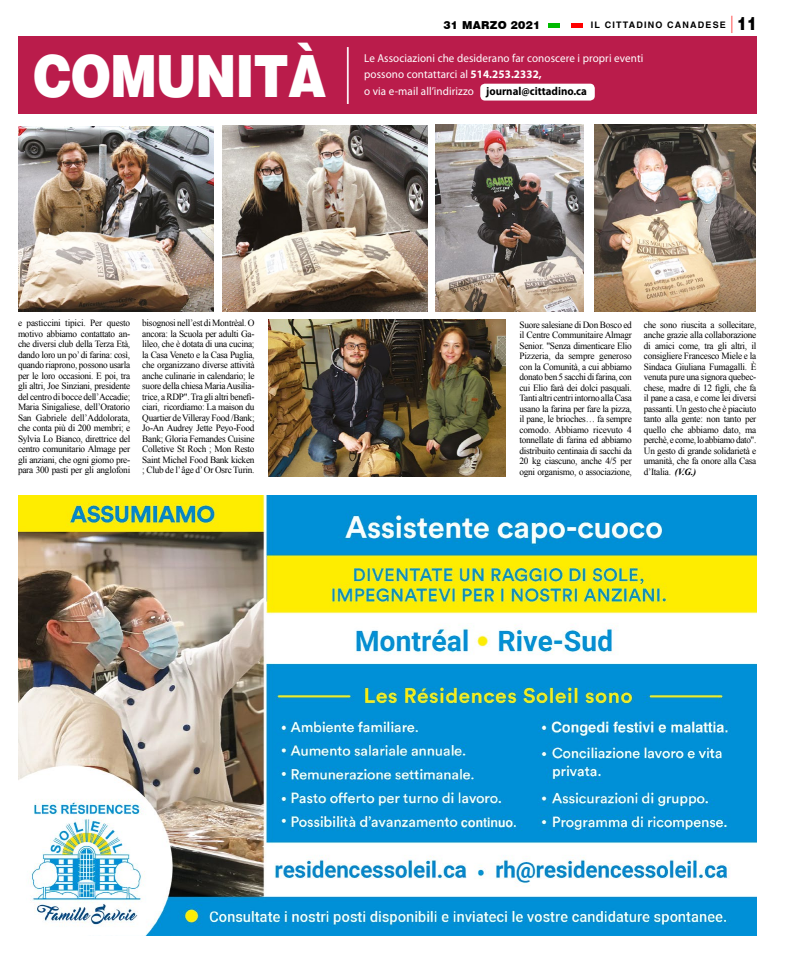
<style>
.page{position:relative;width:792px;height:972px;background:#fff}
.page>*{position:absolute;margin:0;border:0;box-sizing:border-box;transform-origin:0 0}
.t1{font:58.3px "Switzerland Black Plain";letter-spacing:-.02em;color:#fff;scale:.84 1}
.t2{font:11.5px/16.7px "Myriad Pro";letter-spacing:.01em;color:#fff;scale:.96 1}
.t3{font:900 11px "Swiss 721 BT";letter-spacing:.02em;color:#000}
.t4{font:9.5px/10.5px "Times New Roman";letter-spacing:-.03em;color:#000;text-align:justify}
.t5{font:700 9px "Switzerland";letter-spacing:.13em;color:#000}
.s1{font-family:"Swiss 721 BT";font-weight:400;font-stretch:condensed;font-size:17.3px;color:#f00}
.s2{font-family:"Switzerland Black Plain";font-weight:400;font-size:18px}
.s3{font-weight:700}
.s4{font-weight:700;color:#000}
.s5{font-weight:700;font-style:italic}
</style>
<div class="page">
<div style="left:549px;top:23px;width:11px;height:5px;background:#00ba00"></div>
<div style="left:572px;top:23px;width:11px;height:5px;background:#f00"></div>
<div style="left:18px;top:36px;width:739px;height:77px;background:#ba1c4b"></div>
<hr style="left:347px;top:47px;width:1px;height:57px;background:#fff">
<div style="left:480px;top:84px;width:115px;height:17px;background:#fff;border-radius:5px"></div>
<hr style="left:348px;top:47px;width:1px;height:57px;background:#fff">
<img style="left:18px;top:495px;width:738px;height:441px">
<img style="left:222px;top:126px;width:206px;height:185px">
<img style="left:595px;top:124px;width:161px;height:187px">
<img style="left:18px;top:126px;width:196px;height:185px">
<img style="left:269px;top:320px;width:236px;height:157px">
<img style="left:436px;top:125px;width:148px;height:186px">
<p class="t3" style="left:443px;top:19px;width:98px">31 MARZO 2021</p>
<p class="t5" style="left:591px;top:19px;width:168px">IL CITTADINO CANADESE <span class="s1">|</span> <span class="s2">11</span></p>
<h1 class="t1" style="left:33px;top:38px;width:350px">COMUNITÀ</h1>
<p class="t2" style="left:364px;top:49px;width:292px">Le Associazioni che desiderano far conoscere i propri eventi possono contattarci al <span class="s3">514.253.2332,<br></span>o via e-mail all’indirizzo <span class="s4">journal@cittadino.ca</span></p>
<p class="t4" style="left:18px;top:318px;width:114px">e pasticcini tipici. Per questo motivo abbiamo contattato an&shy;che diversi club della Terza Età, dando loro un po’ di farina: così, quando riaprono, possono usarla per le loro occasioni. E poi, tra gli altri, Joe Sinziani, presidente del centro di bocce dell’Accadie; Maria Sinigaliese, dell’Oratorio San Gabriele dell’Addolorata, che conta più di 200 membri; e Sylvia Lo Bianco, direttrice del centro comunitario Almage per gli anziani, che ogni giorno pre&shy;para 300 pasti per gli anglofoni</p>
<p class="t4" style="left:142px;top:318px;width:114px">bisognosi nell’est di Montrèal. O ancora: la Scuola per adulti Ga&shy;lileo, che è dotata di una cucina; la Casa Veneto e la Casa Puglia, che organizzano diverse attività anche culinarie in calendario; le suore della chiesa Maria Ausilia&shy;trice, a RDP". Tra gli altri benefi&shy;ciari, ricordiamo: La maison du Quartier de Villeray Food /Bank; Jo-An Audrey Jette Peyo-Food Bank; Gloria Fernandes Cuisine Colletive St Roch ; Mon Resto Saint Michel Food Bank kicken ; Club de l’ âge d’ Or Osrc Turin.</p>
<p class="t4" style="left:519px;top:319px;width:114px">Suore salesiane di Don Bosco ed il Centre Communitaire Almagr Senior. "Senza dimenticare Elio Pizzeria, da sempre generoso con la Comunità, a cui abbiamo donato ben 5 sacchi di farina, con cui Elio farà dei dolci pasquali.<br>Tanti altri centri intorno alla Casa usano la farina per fare la pizza, il pane, le brioches… fa sempre comodo. Abbiamo ricevuto 4 tonnellate di farina ed abbiamo distribuito centinaia di sacchi da 20 kg ciascuno, anche 4/5 per ogni organismo, o associazione,</p>
<p class="t4" style="left:644px;top:319px;width:114px">che sono riuscita a sollecitare, anche grazie alla collaborazione di amici come, tra gli altri, il consigliere Francesco Miele e la Sindaca Giuliana Fumagalli. È venuta pure una signora quebec&shy;chese, madre di 12 figli, che fa il pane a casa, e come lei diversi passanti. Un gesto che è piaciuto tanto alla gente: non tanto per quello che abbiamo dato, ma perchè, e come, lo abbiamo dato".<br>Un gesto di grande solidarietà e umanità, che fa onore alla Casa d’Italia. <span class="s5">(V.G.)</span></p>
</div>
